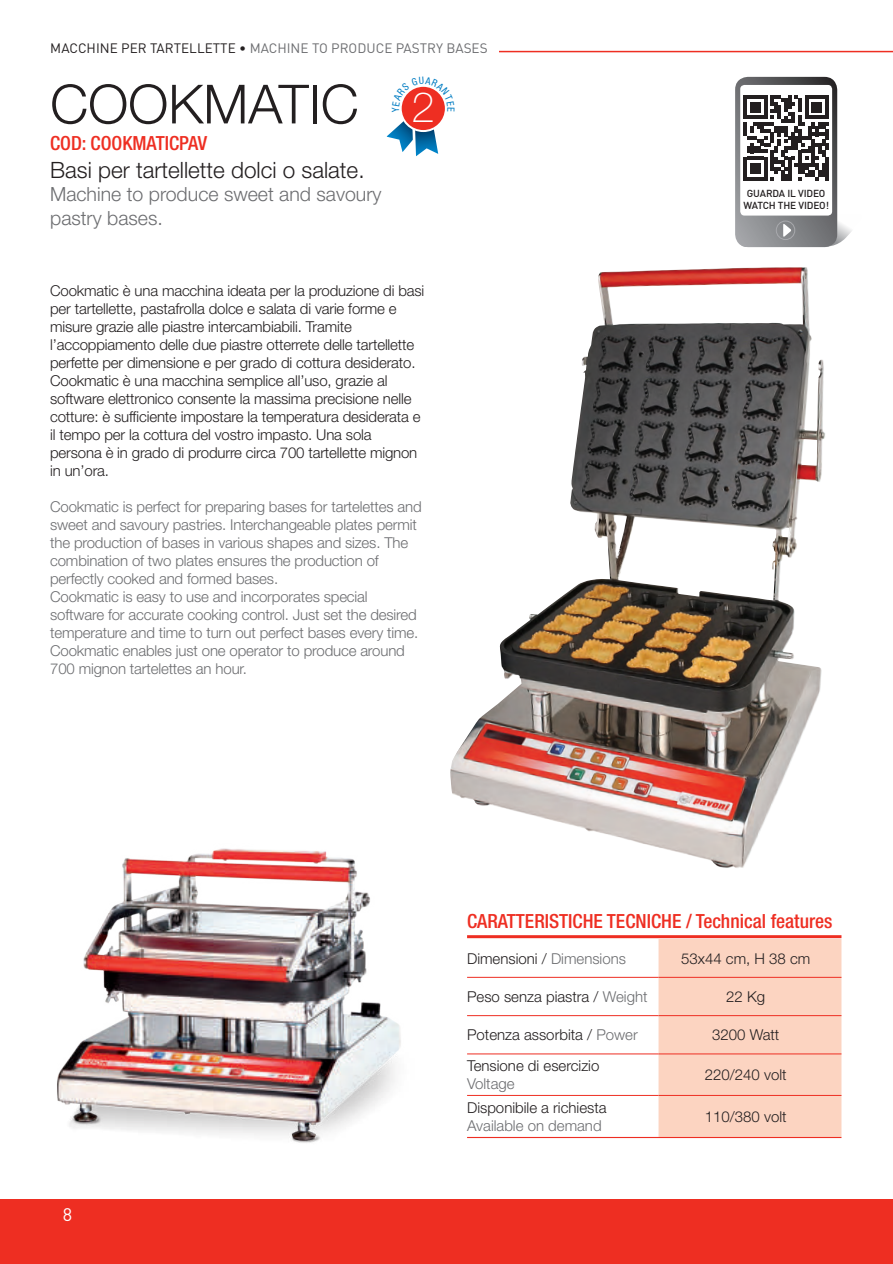
<style>
.page{position:relative;width:893px;height:1264px;background:#fff}
.page>*{position:absolute;margin:0;border:0;box-sizing:border-box;transform-origin:0 0}
.t1{font:300 54px "Helvetica Neue LT Std";color:#231f20}
.t2{font:100 42px "Helvetica Neue LT Std";color:#fff}
.t3{font:300 22.5px "Helvetica Neue LT Std";color:#231f20}
.t4{font:500 condensed 19.5px "Helvetica Neue LT Std";color:#ee2e22}
.t5{font:300 19.5px/23.4px "Helvetica Neue LT Std";color:#6c6d70}
.t6{font:18px "DIN";color:#fff}
.t7{font:300 15px/18px "Helvetica Neue LT Std";letter-spacing:-.01em;color:#231f20}
.t8{font:300 15px/18px "Helvetica Neue LT Std";letter-spacing:-.01em;color:#6c6d70}
.t9{font:13.5px "DIN";color:#6c6d70}
.t10{font:500 10.05px/12.1px "DIN";letter-spacing:-.015em;color:#231f20;text-align:center}
.s1{color:#231f20}
.s2{color:#6c6d70}
</style>
<div class="page">
<div style="left:0;top:1199px;width:892px;height:64px;background:#ee2e22"></div>
<hr style="left:892px;top:1199px;width:1px;height:64px;background:#ee2e22">
<hr style="left:499px;top:51px;width:393px;height:1px;background:#ee2e22">
<img style="left:57px;top:848px;width:344px;height:295px">
<img style="left:450px;top:267px;width:372px;height:601px">
<div style="left:658px;top:938px;width:183px;height:198px;background:#fcd4c1"></div>
<hr style="left:467px;top:976px;width:191px;height:1px;background:#ee2e22">
<hr style="left:658px;top:976px;width:183px;height:1px;background:#ee2e22">
<hr style="left:467px;top:1015px;width:191px;height:1px;background:#ee2e22">
<hr style="left:658px;top:1015px;width:183px;height:1px;background:#ee2e22">
<hr style="left:467px;top:1053px;width:191px;height:1px;background:#ee2e22">
<hr style="left:658px;top:1053px;width:183px;height:1px;background:#ee2e22">
<hr style="left:467px;top:1094px;width:191px;height:1px;background:#ee2e22">
<hr style="left:658px;top:1094px;width:183px;height:1px;background:#ee2e22">
<svg style="left:735px;top:77px;width:117px;height:170px"></svg>
<hr style="left:825px;top:156px;width:3px;height:24px;background:#231f20">
<hr style="left:467px;top:1136px;width:374px;height:1px;background:#ee2e22">
<hr style="left:467px;top:935px;width:374px;height:3px;background:#ee2e22">
<svg style="left:386px;top:86px;width:59px;height:70px"></svg>
<p class="t9" style="left:50px;top:40px;width:439px"><span class="s1">MACCHINE PER TARTELLETTE •</span> MACHINE TO PRODUCE PASTRY BASES</p>
<h1 class="t1" style="left:50px;top:71px;width:310px">COOKMATIC</h1>
<h3 class="t4" style="left:50px;top:131px;width:158px">COD: COOKMATICPAV</h3>
<h3 class="t3" style="left:50px;top:156px;width:316px">Basi per tartellette dolci o salate.</h3>
<h3 class="t5" style="left:50px;top:182px;width:333px">Machine to produce sweet and savoury pastry bases.</h3>
<h2 class="t2" style="left:411px;top:83px;width:25px">2</h2>
<p class="t7" style="left:50px;top:281px;width:375px">Cookmatic è una macchina ideata per la produzione di basi per tartellette, pastafrolla dolce e salata di varie forme e misure grazie alle piastre intercambiabili. Tramite l’accoppiamento delle due piastre otterrete delle tartellette perfette per dimensione e per grado di cottura desiderato.<br>Cookmatic è una macchina semplice all’uso, grazie al software elettronico consente la massima precisione nelle cotture: è sufficiente impostare la temperatura desiderata e il tempo per la cottura del vostro impasto. Una sola persona è in grado di produrre circa 700 tartellette mignon in un’ora.</p>
<p class="t8" style="left:50px;top:497px;width:373px">Cookmatic is perfect for preparing bases for tartelettes and sweet and savoury pastries. Interchangeable plates permit the production of bases in various shapes and sizes. The combination of two plates ensures the production of perfectly cooked and formed bases.<br>Cookmatic is easy to use and incorporates special software for accurate cooking control. Just set the desired temperature and time to turn out perfect bases every time.<br>Cookmatic enables just one operator to produce around 700 mignon tartelettes an hour.</p>
<p class="t10" style="left:743px;top:186px;width:87px">GUARDA IL VIDEO<br>WATCH THE VIDEO!</p>
<p class="t6" style="left:63px;top:1203px;width:11px">8</p>
<h3 class="t4" style="left:467px;top:909px;width:367px">CARATTERISTICHE TECNICHE / Technical features</h3>
<p class="t7" style="left:467px;top:948px;width:160px">Dimensioni / <span class="s2">Dimensions</span></p>
<p class="t7" style="left:681px;top:948px;width:131px">53x44 cm, H 38 cm</p>
<p class="t7" style="left:467px;top:986px;width:182px">Peso senza piastra / <span class="s2">Weight</span></p>
<p class="t7" style="left:726px;top:986px;width:40px">22 Kg</p>
<p class="t7" style="left:467px;top:1025px;width:172px">Potenza assorbita / <span class="s2">Power</span></p>
<p class="t7" style="left:712px;top:1025px;width:69px">3200 Watt</p>
<p class="t7" style="left:467px;top:1056px;width:134px">Tensione di esercizio</p>
<p class="t8" style="left:467px;top:1074px;width:49px">Voltage</p>
<p class="t7" style="left:704px;top:1065px;width:83px">220/240 volt</p>
<p class="t7" style="left:467px;top:1097px;width:141px">Disponibile a richiesta</p>
<p class="t8" style="left:467px;top:1115px;width:136px">Available on demand</p>
<p class="t7" style="left:704px;top:1106px;width:83px">110/380 volt</p>
</div>
